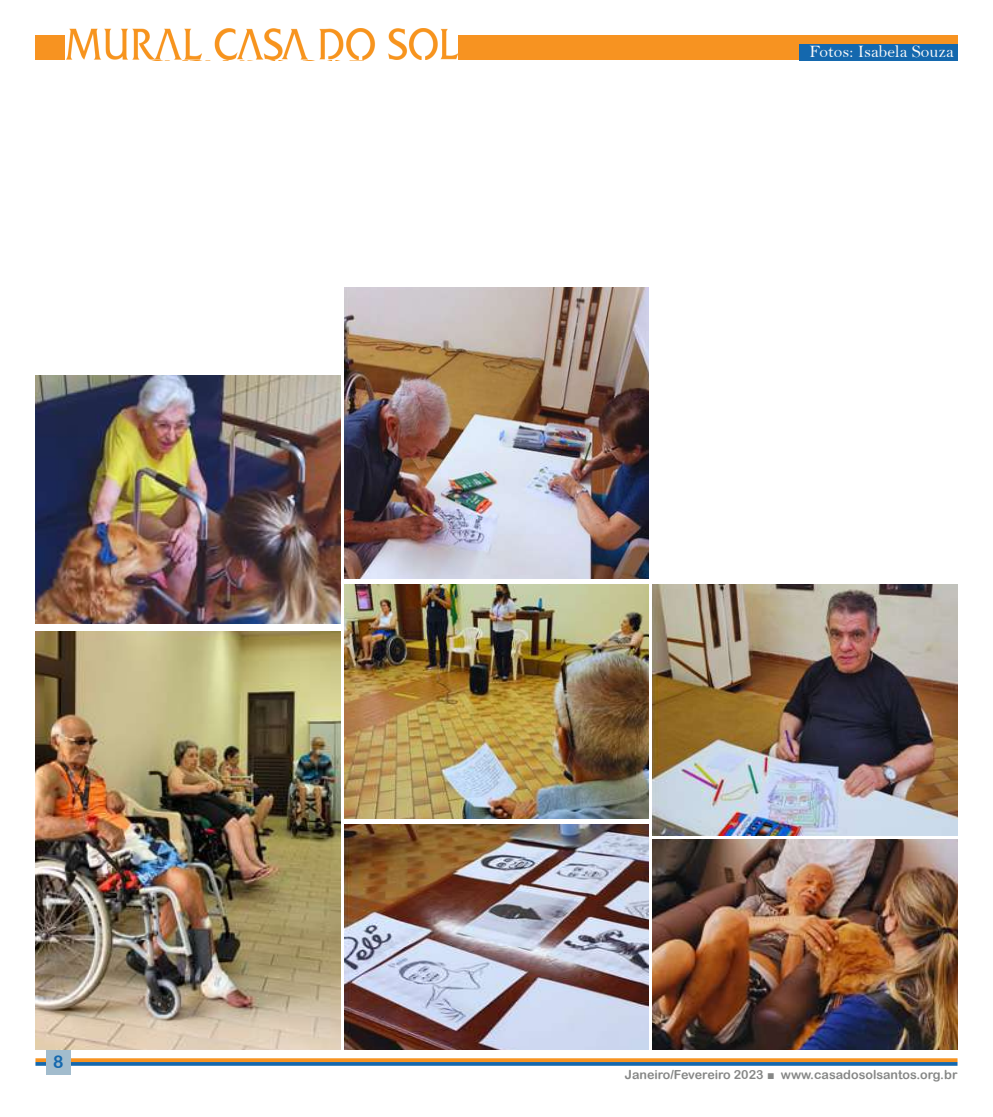
<style>
.page{position:relative;width:993px;height:1117px;background:#fff}
.page>*{position:absolute;margin:0;border:0;box-sizing:border-box;transform-origin:0 0}
.t1{font:17.5px "Bell";color:#fafafa}
.t2{font:17.5px "Arial Rounded MT Bold";color:#1468ae}
.t3{font:12.5px "Arial Rounded MT Bold";color:#868786}
.s1{font-family:"Arial"}
</style>
<div class="page">
<svg style="left:35px;top:1061px;width:922px;height:4px"></svg>
<svg style="left:35px;top:1058px;width:922px;height:3px;fill:#f79321"></svg>
<div style="left:46px;top:1049px;width:25px;height:25px;background:#a2bccd"></div>
<div style="left:35px;top:35px;width:98px;height:25px;background:#f79321"></div>
<div style="left:375px;top:35px;width:582px;height:25px;background:#f79321"></div>
<img style="left:66px;top:29px;width:391px;height:31px">
<img style="left:344px;top:287px;width:304px;height:291px">
<img style="left:344px;top:824px;width:304px;height:225px">
<img style="left:35px;top:375px;width:305px;height:248px">
<img style="left:652px;top:839px;width:305px;height:210px">
<img style="left:652px;top:584px;width:305px;height:251px">
<img style="left:35px;top:631px;width:305px;height:418px">
<img style="left:344px;top:584px;width:304px;height:234px">
<div style="left:798px;top:44px;width:159px;height:16px;background:#1468ae"></div>
<h1 class="t2" style="left:53px;top:1051px;width:12px">8</h1>
<h1 class="t1" style="left:809px;top:41px;width:146px">Fotos: Isabela Souza</h1>
<p class="t3" style="left:624px;top:1066px;width:334px">Janeiro/Fevereiro 2023 <span class="s1">■</span> www.casadosolsantos.org.br</p>
</div>
